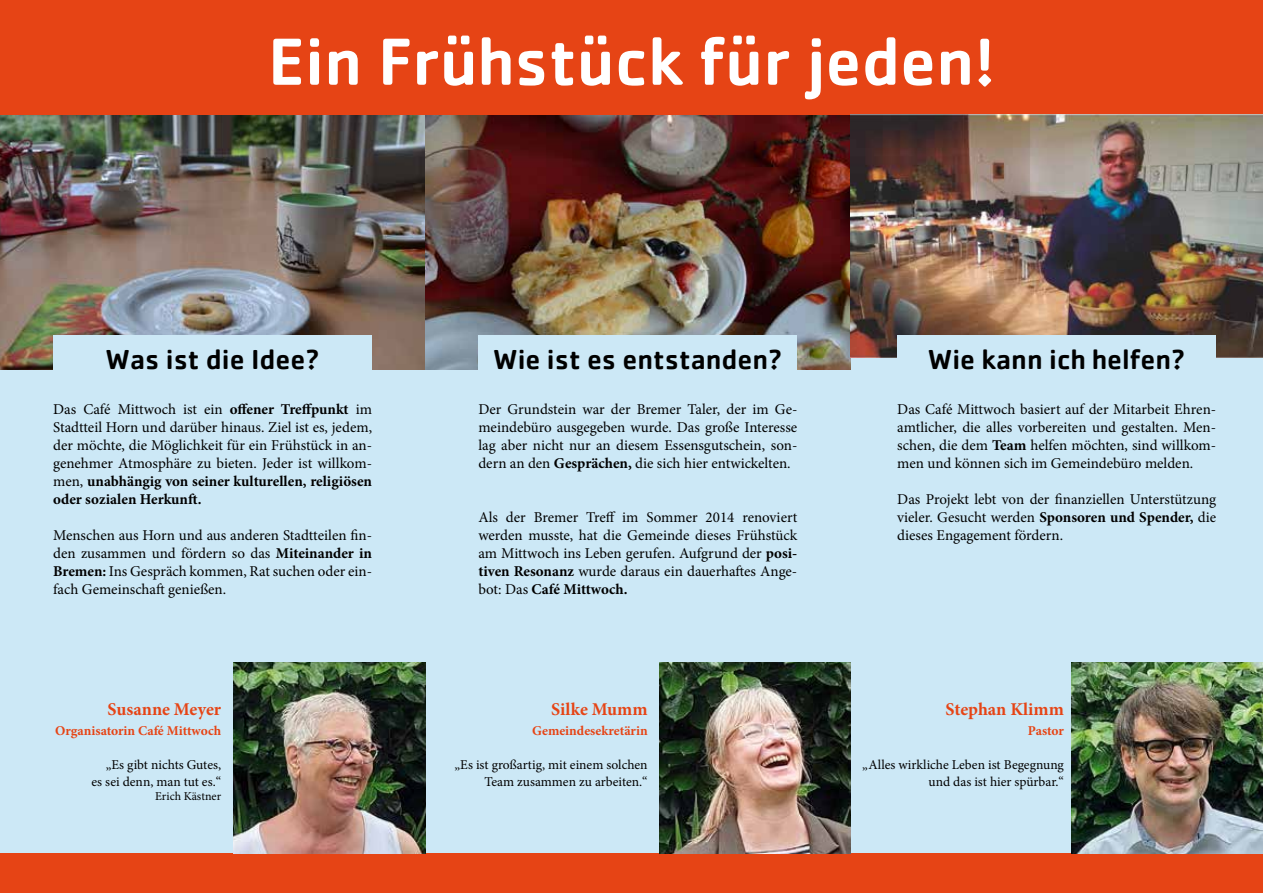
<style>
.page{position:relative;width:1263px;height:893px;background:#cce8f6}
.page>*{position:absolute;margin:0;border:0;box-sizing:border-box;transform-origin:0 0}
.t1{font:500 69px "Cachet";color:#fff}
.t2{font:500 28.5px "Cachet";color:#000}
.t3{font:700 18px "Minion Pro";color:#e64415}
.t4{font:15px/18px "Minion Pro";color:#000;text-align:justify}
.t5{font:13.5px/16.2px "Minion Pro";color:#000;text-align:right}
.t6{font:700 13.5px "Minion Pro";color:#e64415}
.t7{font:12px "Minion Pro";color:#000}
.s1{font-weight:700}
</style>
<div class="page">
<div style="left:0;top:854px;width:1263px;height:39px;background:#e64415"></div>
<div style="left:0;top:0;width:1263px;height:116px;background:#e64415"></div>
<img style="left:0;top:116px;width:850px;height:254px">
<img style="left:850px;top:115px;width:413px;height:242px">
<img style="left:659px;top:662px;width:191px;height:192px">
<img style="left:1071px;top:662px;width:192px;height:192px">
<img style="left:234px;top:662px;width:191px;height:192px">
<div style="left:53px;top:335px;width:319px;height:64px;background:#cce8f6"></div>
<div style="left:478px;top:335px;width:319px;height:64px;background:#cce8f6"></div>
<div style="left:897px;top:335px;width:319px;height:64px;background:#cce8f6"></div>
<h1 class="t1" style="left:268px;top:19px;width:729px">Ein Frühstück für jeden!</h1>
<h2 class="t2" style="left:106px;top:342px;width:216px">Was ist die Idee?</h2>
<h2 class="t2" style="left:493px;top:342px;width:291px">Wie ist es entstanden?</h2>
<h2 class="t2" style="left:928px;top:342px;width:259px">Wie kann ich helfen?</h2>
<p class="t4" style="left:53px;top:400px;width:320px">Das Café Mittwoch ist ein <span class="s1">offener Treffpunkt</span> im Stadtteil Horn und darüber hinaus. Ziel ist es, jedem, der möchte, die Möglichkeit für ein Frühstück in an&shy;genehmer Atmosphäre zu bieten. Jeder ist willkom&shy;men, <span class="s1">unabhängig von seiner kulturellen, religiösen oder sozialen Herkunft.</span></p>
<p class="t4" style="left:53px;top:526px;width:320px">Menschen aus Horn und aus anderen Stadtteilen fin&shy;den zusammen und fördern so das <span class="s1">Miteinander in Bremen:</span> Ins Gespräch kommen, Rat suchen oder ein&shy;fach Gemeinschaft genießen.</p>
<p class="t3" style="left:108px;top:696px;width:115px">Susanne Meyer</p>
<p class="t6" style="left:55px;top:721px;width:167px">Organisatorin Café Mittwoch</p>
<p class="t5" style="left:92px;top:757px;width:131px">„Es gibt nichts Gutes,<br>es sei denn, man tut es.“</p>
<p class="t7" style="left:155px;top:788px;width:67px">Erich Kästner</p>
<p class="t4" style="left:478px;top:400px;width:320px">Der Grundstein war der Bremer Taler, der im Ge&shy;meindebüro ausgegeben wurde. Das große Interesse lag aber nicht nur an diesem Essensgutschein, son&shy;dern an den <span class="s1">Gesprächen,</span> die sich hier entwickelten.</p>
<p class="t4" style="left:478px;top:508px;width:320px">Als der Bremer Treff im Sommer 2014 renoviert werden musste, hat die Gemeinde dieses Frühstück am Mittwoch ins Leben gerufen. Aufgrund der <span class="s1">posi&shy;tiven Resonanz</span> wurde daraus ein dauerhaftes Ange&shy;bot: Das <span class="s1">Café Mittwoch.</span></p>
<p class="t3" style="left:551px;top:696px;width:98px">Silke Mumm</p>
<p class="t6" style="left:532px;top:721px;width:117px">Gemeindesekretärin</p>
<p class="t5" style="left:454px;top:757px;width:195px">„Es ist großartig, mit einem solchen<br>Team zusammen zu arbeiten.“</p>
<p class="t4" style="left:897px;top:400px;width:320px">Das Café Mittwoch basiert auf der Mitarbeit Ehren&shy;amtlicher, die alles vorbereiten und gestalten. Men&shy;schen, die dem <span class="s1">Team</span> helfen möchten, sind willkom&shy;men und können sich im Gemeindebüro melden.</p>
<p class="t4" style="left:897px;top:490px;width:320px">Das Projekt lebt von der finanziellen Unterstützung vieler. Gesucht werden <span class="s1">Sponsoren und Spender,</span> die dieses Engagement fördern.</p>
<p class="t3" style="left:945px;top:696px;width:120px">Stephan Klimm</p>
<p class="t6" style="left:1028px;top:721px;width:38px">Pastor</p>
<p class="t5" style="left:862px;top:757px;width:203px">„Alles wirkliche Leben ist Begegnung und das ist hier spürbar.“</p>
</div>
